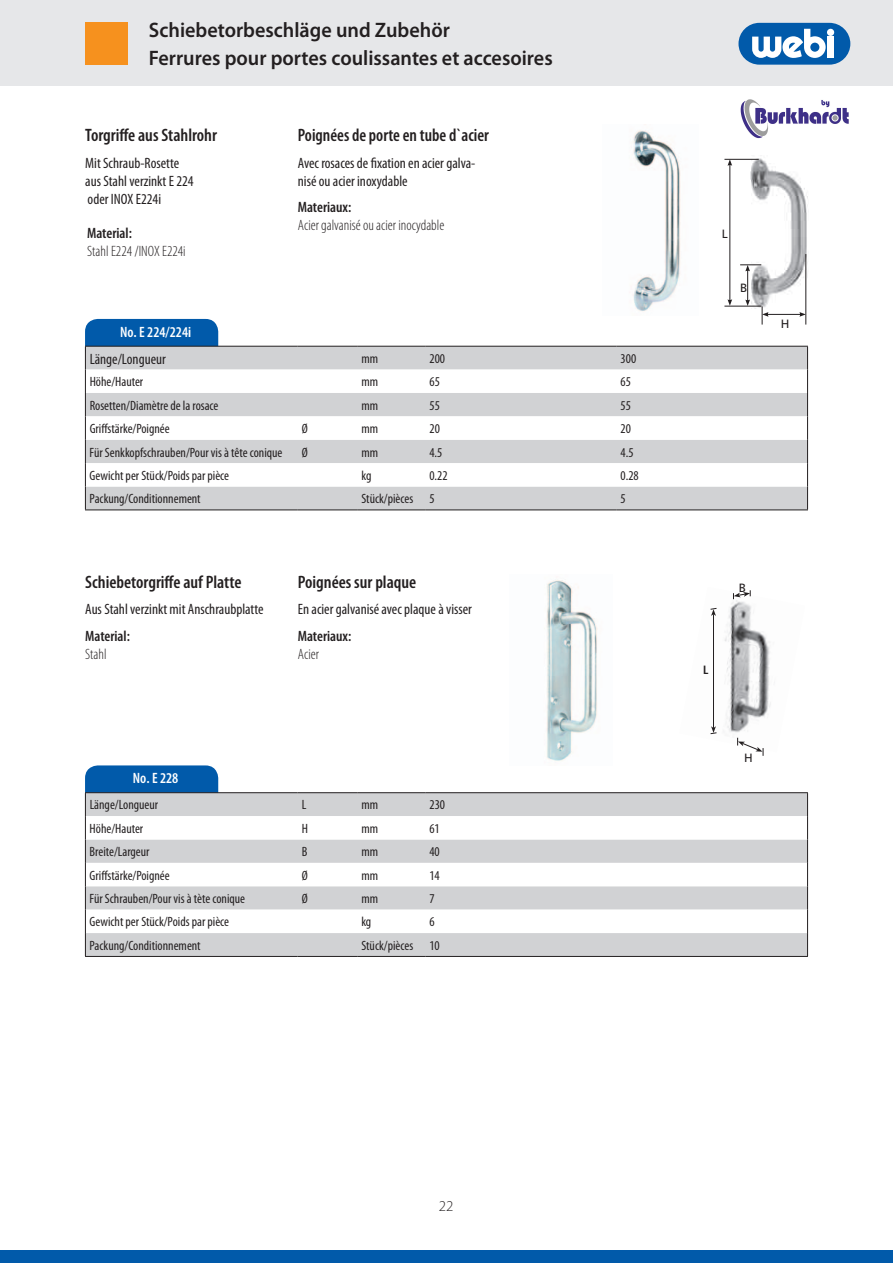
<style>
.page{position:relative;width:893px;height:1263px;background:#fff}
.page>*{position:absolute;margin:0;border:0;box-sizing:border-box;transform-origin:0 0}
.t1{font:600 21px/27.8px "Myriad Pro";color:#231f20;scale:.96 1}
.t2{font:600 condensed 18px "Myriad Pro";color:#231f20}
.t3{font:600 condensed 18px "Myriad Pro";color:#231f20;scale:.96 1}
.t4{font:condensed 15px/18px "Myriad Pro";color:#231f20}
.t5{font:300 condensed 15px "Myriad Pro";color:#231f20}
.t6{font:600 condensed 15px "Myriad Pro";color:#231f20}
.t7{font:600 condensed 15px "Myriad Pro";color:#fff}
.t8{font:300 15px "Myriad Pro";color:#231f20}
.t9{font:condensed 13.5px "Myriad Pro";color:#231f20}
.t10{font:12px "Frutiger";color:#231f20}
.t11{font:700 condensed 12px "Frutiger";color:#231f20}
</style>
<div class="page">
<div style="left:0;top:0;width:893px;height:86px;background:#e6e7e9"></div>
<div style="left:738px;top:23px;width:112px;height:42px;background:#015aaa;border-radius:21px"></div>
<div style="left:827px;top:29px;width:7px;height:7px;background:#fff;border-radius:50%"></div>
<div style="left:827px;top:37px;width:7px;height:21px;background:#fff"></div>
<svg style="left:752px;top:29px;width:74px;height:29px"></svg>
<div style="left:85px;top:22px;width:43px;height:43px;background:#f6911e"></div>
<div style="left:0;top:1250px;width:893px;height:13px;background:#015aaa"></div>
<img style="left:633px;top:130px;width:48px;height:181px">
<img style="left:546px;top:579px;width:52px;height:182px">
<div style="left:85px;top:319px;width:133px;height:43px;background:#015aaa;border-radius:13px"></div>
<div style="left:85px;top:765px;width:133px;height:43px;background:#015aaa;border-radius:13px"></div>
<div style="left:86px;top:347px;width:721px;height:162px;background:#d1d2d4"></div>
<svg style="left:86px;top:370px;width:721px;height:116px"></svg>
<hr style="left:85px;top:346px;width:213px;height:1px;background:#231f20">
<hr style="left:298px;top:346px;width:59px;height:1px;background:#231f20">
<hr style="left:357px;top:346px;width:68px;height:1px;background:#231f20">
<hr style="left:425px;top:346px;width:191px;height:1px;background:#231f20">
<hr style="left:616px;top:346px;width:192px;height:1px;background:#231f20">
<svg style="left:85px;top:347px;width:1px;height:162px"></svg>
<svg style="left:807px;top:347px;width:1px;height:162px"></svg>
<hr style="left:85px;top:509px;width:213px;height:1px;background:#231f20">
<hr style="left:298px;top:509px;width:59px;height:1px;background:#231f20">
<hr style="left:357px;top:509px;width:68px;height:1px;background:#231f20">
<hr style="left:425px;top:509px;width:191px;height:1px;background:#231f20">
<hr style="left:616px;top:509px;width:192px;height:1px;background:#231f20">
<div style="left:86px;top:793px;width:721px;height:163px;background:#d1d2d4"></div>
<svg style="left:86px;top:816px;width:721px;height:117px"></svg>
<hr style="left:85px;top:792px;width:213px;height:1px;background:#231f20">
<hr style="left:298px;top:792px;width:59px;height:1px;background:#231f20">
<hr style="left:357px;top:792px;width:68px;height:1px;background:#231f20">
<hr style="left:425px;top:792px;width:383px;height:1px;background:#231f20">
<svg style="left:85px;top:793px;width:1px;height:163px"></svg>
<svg style="left:807px;top:793px;width:1px;height:163px"></svg>
<hr style="left:85px;top:956px;width:213px;height:1px;background:#231f20">
<hr style="left:298px;top:956px;width:59px;height:1px;background:#231f20">
<hr style="left:357px;top:956px;width:68px;height:1px;background:#231f20">
<hr style="left:425px;top:956px;width:383px;height:1px;background:#231f20">
<img style="left:740px;top:99px;width:109px;height:40px">
<img style="left:749px;top:158px;width:59px;height:151px">
<hr style="left:724px;top:159px;width:35px;height:1px;background:#231f20">
<hr style="left:724px;top:306px;width:37px;height:1px;background:#231f20">
<hr style="left:806px;top:254px;width:1px;height:71px;background:#231f20">
<hr style="left:730px;top:164px;width:1px;height:137px;background:#231f20">
<svg style="left:727px;top:159px;width:5px;height:7px"></svg>
<svg style="left:727px;top:299px;width:5px;height:7px"></svg>
<hr style="left:767px;top:314px;width:34px;height:1px;background:#231f20">
<svg style="left:762px;top:306px;width:7px;height:19px"></svg>
<svg style="left:799px;top:312px;width:7px;height:5px"></svg>
<hr style="left:747px;top:270px;width:1px;height:31px;background:#231f20">
<svg style="left:740px;top:265px;width:21px;height:6px"></svg>
<svg style="left:745px;top:299px;width:5px;height:7px"></svg>
<img style="left:710px;top:599px;width:61px;height:139px">
<svg style="left:737px;top:738px;width:27px;height:18px"></svg>
<hr style="left:713px;top:614px;width:1px;height:114px;background:#231f20">
<svg style="left:710px;top:608px;width:7px;height:8px"></svg>
<svg style="left:733px;top:590px;width:18px;height:9px"></svg>
<svg style="left:710px;top:726px;width:7px;height:8px"></svg>
<h1 class="t1" style="left:149px;top:16px;width:422px">Schiebetorbeschläge und Zubehör<br>Ferrures pour portes coulissantes et accesoires</h1>
<h2 class="t2" style="left:85px;top:125px;width:133px">Torgriffe aus Stahlrohr</h2>
<p class="t4" style="left:85px;top:153px;width:110px">Mit Schraub-Rosette aus Stahl verzinkt E 224 oder INOX E224i</p>
<p class="t6" style="left:87px;top:224px;width:46px">Material:</p>
<p class="t5" style="left:87px;top:243px;width:100px">Stahl E224 /INOX E224i</p>
<p class="t7" style="left:120px;top:323px;width:73px">No. E 224/224i</p>
<h2 class="t3" style="left:298px;top:125px;width:201px">Poignées de porte en tube d`acier</h2>
<p class="t4" style="left:298px;top:153px;width:179px">Avec rosaces de fixation en acier galva&shy;nisé ou acier inoxydable</p>
<p class="t6" style="left:298px;top:199px;width:55px">Materiaux:</p>
<p class="t5" style="left:298px;top:217px;width:148px">Acier galvanisé ou acier inocydable</p>
<p class="t4" style="left:90px;top:349px;width:78px">Länge/Longueur</p>
<p class="t9" style="left:361px;top:350px;width:18px">mm</p>
<p class="t9" style="left:429px;top:350px;width:17px">200</p>
<p class="t9" style="left:621px;top:350px;width:17px">300</p>
<p class="t9" style="left:90px;top:374px;width:55px">Höhe/Hauter</p>
<p class="t9" style="left:361px;top:374px;width:18px">mm</p>
<p class="t9" style="left:429px;top:374px;width:12px">65</p>
<p class="t9" style="left:621px;top:374px;width:12px">65</p>
<p class="t9" style="left:90px;top:397px;width:130px">Rosetten/Diamètre de la rosace</p>
<p class="t9" style="left:361px;top:397px;width:18px">mm</p>
<p class="t9" style="left:429px;top:397px;width:12px">55</p>
<p class="t9" style="left:621px;top:397px;width:12px">55</p>
<p class="t9" style="left:90px;top:420px;width:82px">Griffstärke/Poignée</p>
<p class="t9" style="left:302px;top:420px;width:8px">Ø</p>
<p class="t9" style="left:361px;top:420px;width:18px">mm</p>
<p class="t9" style="left:429px;top:420px;width:12px">20</p>
<p class="t9" style="left:621px;top:420px;width:12px">20</p>
<p class="t9" style="left:90px;top:444px;width:194px">Für Senkkopfschrauben/Pour vis à tête conique</p>
<p class="t9" style="left:302px;top:444px;width:8px">Ø</p>
<p class="t9" style="left:361px;top:444px;width:18px">mm</p>
<p class="t9" style="left:429px;top:444px;width:15px">4.5</p>
<p class="t9" style="left:621px;top:444px;width:15px">4.5</p>
<p class="t9" style="left:90px;top:467px;width:141px">Gewicht per Stück/Poids par pièce</p>
<p class="t9" style="left:361px;top:467px;width:11px">kg</p>
<p class="t9" style="left:429px;top:467px;width:20px">0.22</p>
<p class="t9" style="left:621px;top:467px;width:20px">0.28</p>
<p class="t9" style="left:90px;top:491px;width:113px">Packung/Conditionnement</p>
<p class="t9" style="left:361px;top:491px;width:75px">Stück/pièces 5</p>
<p class="t9" style="left:621px;top:491px;width:7px">5</p>
<h2 class="t2" style="left:85px;top:572px;width:158px">Schiebetorgriffe auf Platte</h2>
<p class="t4" style="left:85px;top:600px;width:180px">Aus Stahl verzinkt mit Anschraubplatte</p>
<p class="t6" style="left:85px;top:627px;width:46px">Material:</p>
<p class="t5" style="left:85px;top:646px;width:23px">Stahl</p>
<h2 class="t2" style="left:298px;top:572px;width:120px">Poignées sur plaque</h2>
<p class="t4" style="left:298px;top:600px;width:176px">En acier galvanisé avec plaque à visser</p>
<p class="t6" style="left:298px;top:627px;width:55px">Materiaux:</p>
<p class="t5" style="left:298px;top:646px;width:23px">Acier</p>
<p class="t7" style="left:133px;top:770px;width:47px">No. E 228</p>
<p class="t9" style="left:90px;top:797px;width:70px">Länge/Longueur</p>
<p class="t9" style="left:302px;top:797px;width:6px">L</p>
<p class="t9" style="left:361px;top:797px;width:18px">mm</p>
<p class="t9" style="left:429px;top:797px;width:17px">230</p>
<p class="t9" style="left:90px;top:820px;width:55px">Höhe/Hauter</p>
<p class="t9" style="left:302px;top:820px;width:8px">H</p>
<p class="t9" style="left:361px;top:820px;width:18px">mm</p>
<p class="t9" style="left:429px;top:820px;width:12px">61</p>
<p class="t9" style="left:90px;top:844px;width:61px">Breite/Largeur</p>
<p class="t9" style="left:302px;top:844px;width:7px">B</p>
<p class="t9" style="left:361px;top:844px;width:18px">mm</p>
<p class="t9" style="left:429px;top:844px;width:12px">40</p>
<p class="t9" style="left:90px;top:867px;width:82px">Griffstärke/Poignée</p>
<p class="t9" style="left:302px;top:867px;width:8px">Ø</p>
<p class="t9" style="left:361px;top:867px;width:18px">mm</p>
<p class="t9" style="left:429px;top:867px;width:12px">14</p>
<p class="t9" style="left:90px;top:890px;width:157px">Für Schrauben/Pour vis à tète conique</p>
<p class="t9" style="left:302px;top:890px;width:8px">Ø</p>
<p class="t9" style="left:361px;top:890px;width:18px">mm</p>
<p class="t9" style="left:429px;top:890px;width:7px">7</p>
<p class="t9" style="left:90px;top:914px;width:141px">Gewicht per Stück/Poids par pièce</p>
<p class="t9" style="left:361px;top:914px;width:11px">kg</p>
<p class="t9" style="left:429px;top:914px;width:7px">6</p>
<p class="t9" style="left:90px;top:937px;width:113px">Packung/Conditionnement</p>
<p class="t9" style="left:361px;top:937px;width:80px">Stück/pièces 10</p>
<p class="t10" style="left:722px;top:227px;width:7px">L</p>
<p class="t10" style="left:740px;top:280px;width:9px">B</p>
<p class="t10" style="left:781px;top:317px;width:10px">H</p>
<p class="t11" style="left:703px;top:663px;width:7px">L</p>
<p class="t10" style="left:739px;top:581px;width:9px">B</p>
<p class="t10" style="left:744px;top:750px;width:10px">H</p>
<p class="t8" style="left:439px;top:1197px;width:16px">22</p>
</div>
